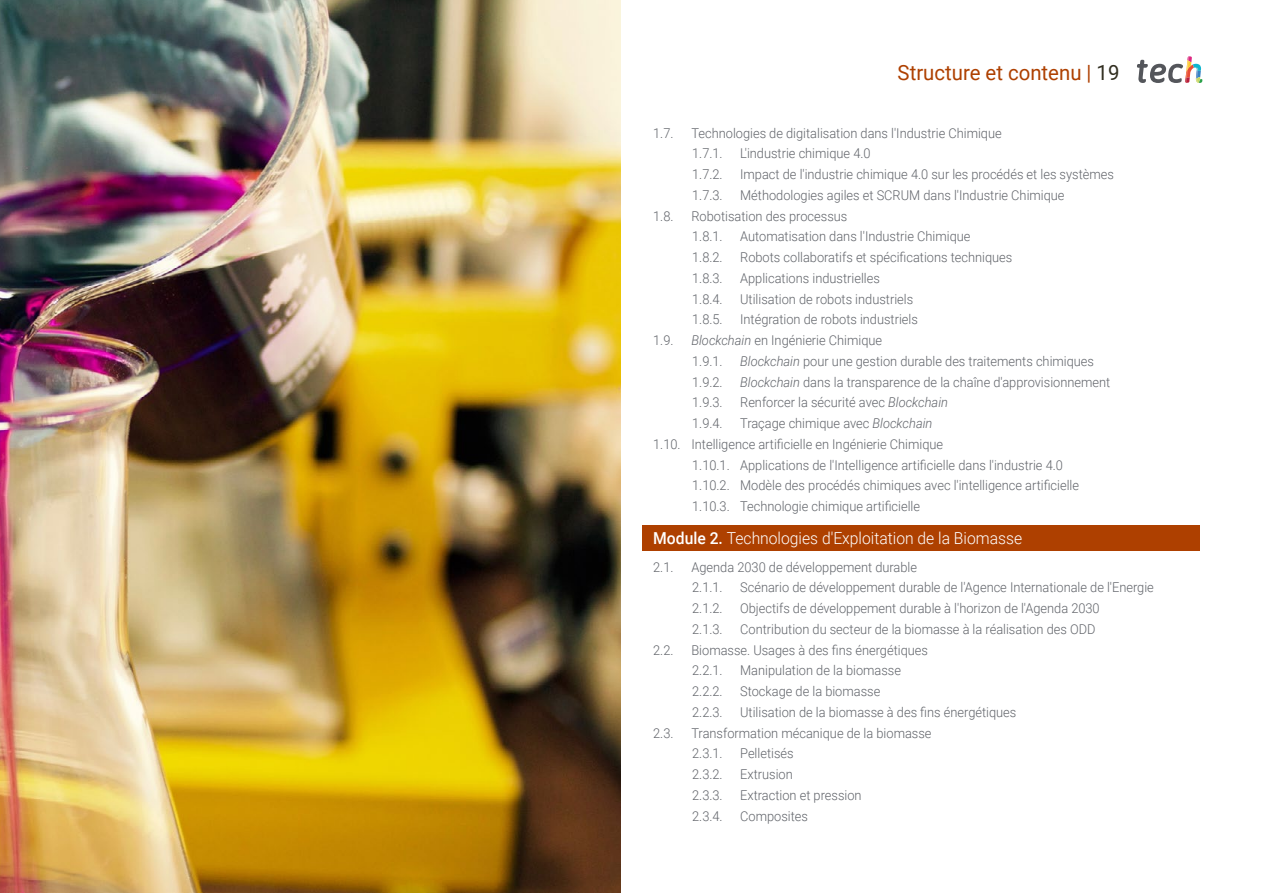
<style>
.page{position:relative;width:1263px;height:893px;background:#fff}
.page>*{position:absolute;margin:0;border:0;box-sizing:border-box;transform-origin:0 0}
.t1{font:21px "Roboto";color:#ae4000}
.t2{font:300 16.5px "Roboto";color:#fff;scale:.95 1}
.t3{font:300 13.5px/20.7px "Roboto";color:#61646a;scale:.95 1}
.s1{color:#312e20}
.s2{font-style:italic}
.s3{font-weight:500}
</style>
<div class="page">
<div style="left:642px;top:526px;width:557px;height:25px;background:#ae4000"></div>
<svg style="left:1137px;top:56px;width:65px;height:27px"></svg>
<img style="left:0;top:0;width:621px;height:893px">
<h1 class="t1" style="left:898px;top:57px;width:223px">Structure et contenu | <span class="s1">19</span></h1>
<p class="t3" style="left:653px;top:122px;width:23px">1.7.</p>
<p class="t3" style="left:691px;top:122px;width:328px">Technologies de digitalisation dans l'Industrie Chimique<br>1.7.1.</p>
<p class="t3" style="left:740px;top:143px;width:139px">L'industrie chimique 4.0</p>
<p class="t3" style="left:692px;top:164px;width:34px">1.7.2.</p>
<p class="t3" style="left:740px;top:164px;width:395px">Impact de l'industrie chimique 4.0 sur les procédés et les systèmes</p>
<p class="t3" style="left:692px;top:184px;width:34px">1.7.3.</p>
<p class="t3" style="left:740px;top:184px;width:343px">Méthodologies agiles et SCRUM dans l'Industrie Chimique</p>
<p class="t3" style="left:653px;top:205px;width:23px">1.8.</p>
<p class="t3" style="left:691px;top:205px;width:166px">Robotisation des processus<br>1.8.1.</p>
<p class="t3" style="left:740px;top:226px;width:244px">Automatisation dans l'Industrie Chimique</p>
<p class="t3" style="left:692px;top:247px;width:34px">1.8.2.</p>
<p class="t3" style="left:740px;top:247px;width:288px">Robots collaboratifs et spécifications techniques</p>
<p class="t3" style="left:692px;top:267px;width:34px">1.8.3.</p>
<p class="t3" style="left:740px;top:267px;width:149px">Applications industrielles</p>
<p class="t3" style="left:692px;top:288px;width:34px">1.8.4.</p>
<p class="t3" style="left:740px;top:288px;width:184px">Utilisation de robots industriels</p>
<p class="t3" style="left:692px;top:309px;width:34px">1.8.5.</p>
<p class="t3" style="left:740px;top:309px;width:189px">Intégration de robots industriels</p>
<p class="t3" style="left:653px;top:330px;width:23px">1.9.</p>
<p class="t3" style="left:691px;top:330px;width:202px"><span class="s2">Blockchain</span> en Ingénierie Chimique<br>1.9.1.</p>
<p class="t3" style="left:740px;top:350px;width:374px"><span class="s2">Blockchain</span> pour une gestion durable des traitements chimiques</p>
<p class="t3" style="left:692px;top:371px;width:34px">1.9.2.</p>
<p class="t3" style="left:740px;top:371px;width:391px"><span class="s2">Blockchain</span> dans la transparence de la chaîne d'approvisionnement</p>
<p class="t3" style="left:692px;top:392px;width:34px">1.9.3.</p>
<p class="t3" style="left:740px;top:392px;width:220px">Renforcer la sécurité avec <span class="s2">Blockchain</span></p>
<p class="t3" style="left:692px;top:413px;width:34px">1.9.4.</p>
<p class="t3" style="left:740px;top:413px;width:204px">Traçage chimique avec <span class="s2">Blockchain</span></p>
<p class="t3" style="left:653px;top:433px;width:307px">1.10. Intelligence artificielle en Ingénierie Chimique</p>
<p class="t3" style="left:692px;top:454px;width:392px">1.10.1. Applications de l'Intelligence artificielle dans l'industrie 4.0</p>
<p class="t3" style="left:692px;top:475px;width:409px">1.10.2. Modèle des procédés chimiques avec l'intelligence artificielle</p>
<p class="t3" style="left:692px;top:496px;width:241px">1.10.3. Technologie chimique artificielle</p>
<p class="t2" style="left:653px;top:527px;width:390px"><span class="s3">Module 2.</span> Technologies d'Exploitation de la Biomasse</p>
<p class="t3" style="left:653px;top:556px;width:23px">2.1.</p>
<p class="t3" style="left:691px;top:556px;width:239px">Agenda 2030 de développement durable<br>2.1.1.</p>
<p class="t3" style="left:740px;top:577px;width:437px">Scénario de développement durable de l'Agence Internationale de l'Energie</p>
<p class="t3" style="left:692px;top:597px;width:34px">2.1.2.</p>
<p class="t3" style="left:740px;top:597px;width:380px">Objectifs de développement durable à l'horizon de l'Agenda 2030</p>
<p class="t3" style="left:692px;top:618px;width:34px">2.1.3.</p>
<p class="t3" style="left:740px;top:618px;width:375px">Contribution du secteur de la biomasse à la réalisation des ODD</p>
<p class="t3" style="left:653px;top:639px;width:23px">2.2.</p>
<p class="t3" style="left:691px;top:639px;width:250px">Biomasse. Usages à des fins énergétiques<br>2.2.1.</p>
<p class="t3" style="left:740px;top:660px;width:171px">Manipulation de la biomasse</p>
<p class="t3" style="left:692px;top:680px;width:34px">2.2.2.</p>
<p class="t3" style="left:740px;top:680px;width:149px">Stockage de la biomasse</p>
<p class="t3" style="left:692px;top:701px;width:34px">2.2.3.</p>
<p class="t3" style="left:740px;top:701px;width:292px">Utilisation de la biomasse à des fins énergétiques</p>
<p class="t3" style="left:653px;top:722px;width:23px">2.3.</p>
<p class="t3" style="left:691px;top:722px;width:254px">Transformation mécanique de la biomasse<br>2.3.1.</p>
<p class="t3" style="left:740px;top:743px;width:58px">Pelletisés</p>
<p class="t3" style="left:692px;top:763px;width:34px">2.3.2.</p>
<p class="t3" style="left:740px;top:763px;width:57px">Extrusion</p>
<p class="t3" style="left:692px;top:784px;width:34px">2.3.3.</p>
<p class="t3" style="left:740px;top:784px;width:129px">Extraction et pression</p>
<p class="t3" style="left:692px;top:805px;width:34px">2.3.4.</p>
<p class="t3" style="left:740px;top:805px;width:73px">Composites</p>
</div>
